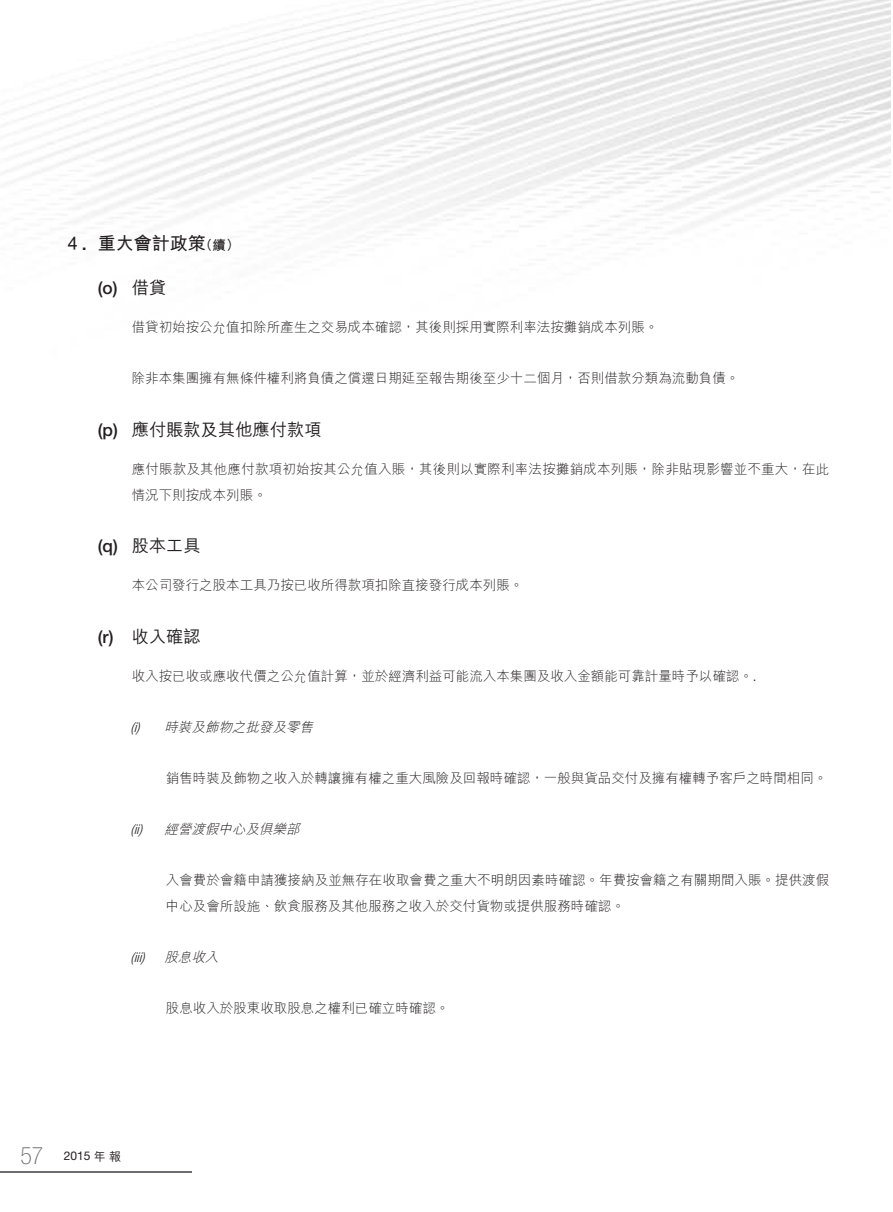
<style>
.page{position:relative;width:893px;height:1212px;background:#fff}
.page>*{position:absolute;margin:0;border:0;box-sizing:border-box;transform-origin:0 0}
.t1{font:100 condensed 24px "Helvetica Neue LT Std";color:#6c6d70}
._3__標題{font:700 18px "M Hei HK";color:#231f20}
._4__副標題{font:500 17.25px "M Hei HK";color:#231f20}
._4__副標題-2{font:500 17.25px "Helvetica Neue LT Std";color:#231f20}
._1__內文{font:300 13.5px/25.5px "M Hei HK";color:#231f20}
._5__副副標題{font:italic 300 13.5px "M Hei HK";color:#231f20}
._5__副副標題-2{font:italic 300 13.5px "Helvetica Neue LT Std";color:#231f20}
._3__標題-2{font:700 13.5px "M Hei HK";color:#231f20}
.t2{font:12px "Helvetica Neue LT Std";color:#231f20}
.s1{font-family:"Helvetica Neue LT Std";font-weight:500}
.s2{font-family:"Helvetica Neue LT Std"}
.s3{font-family:"M Hei HK";font-weight:500}
</style>
<div class="page">
<hr style="left:0;top:1172px;width:191px;height:1px;background:#6c6d70">
<p class="_3__標題" style="left:64px;top:230px;width:25px">４<span class="s1">.</span></p>
<p class="_3__標題" style="left:98px;top:230px;width:109px">重大會計政策</p>
<p class="_3__標題-2" style="left:199px;top:235px;width:42px">（續(</p>
<p class="_4__副標題-2" style="left:98px;top:278px;width:21px">)o(</p>
<p class="_4__副標題-2" style="left:98px;top:419px;width:22px">p( )</p>
<p class="_4__副標題-2" style="left:98px;top:536px;width:22px">q( )</p>
<p class="_4__副標題-2" style="left:98px;top:626px;width:17px">)r(</p>
<p class="_4__副標題" style="left:132px;top:275px;width:36px">借貸</p>
<p class="_1__內文" style="left:132px;top:314px;width:528px">借貸初始按公允值扣除所產生之交易成本確認，其後則採用實際利率法按攤銷成本列賬。</p>
<p class="_1__內文" style="left:132px;top:365px;width:609px">除非本集團擁有無條件權利將負債之償還日期延至報告期後至少十二個月，否則借款分類為流動負債。</p>
<p class="_4__副標題" style="left:132px;top:417px;width:191px">應付賬款及其他應付款項</p>
<p class="_1__內文" style="left:132px;top:456px;width:699px">應付賬款及其他應付款項初始按其公允值入賬，其後則以實際利率法按攤銷成本列賬，除非貼現影響並不重大，在此情況下則按成本列賬。</p>
<p class="_4__副標題" style="left:132px;top:533px;width:70px">股本工具</p>
<p class="_1__內文" style="left:132px;top:572px;width:393px">本公司發行之股本工具乃按已收所得款項扣除直接發行成本列賬。</p>
<p class="_4__副標題" style="left:132px;top:624px;width:70px">收入確認</p>
<p class="_1__內文" style="left:132px;top:663px;width:626px">收入按已收或應收代價之公允值計算，並於經濟利益可能流入本集團及收入金額能可靠計量時予以確認。<span class="s2">.</span></p>
<p class="_5__副副標題" style="left:164px;top:720px;width:154px">時裝及飾物之批發及零售</p>
<p class="_5__副副標題-2" style="left:130px;top:719px;width:12px">) i(</p>
<p class="_5__副副標題-2" style="left:130px;top:821px;width:14px">)i i(</p>
<p class="_1__內文" style="left:166px;top:765px;width:663px">銷售時裝及飾物之收入於轉讓擁有權之重大風險及回報時確認，一般與貨品交付及擁有權轉予客戶之時間相同。</p>
<p class="_5__副副標題" style="left:164px;top:822px;width:140px">經營渡假中心及俱樂部</p>
<p class="_5__副副標題-2" style="left:130px;top:948px;width:9px">(</p>
<p class="_5__副副標題-2" style="left:134px;top:948px;width:13px">)iii</p>
<p class="_1__內文" style="left:166px;top:867px;width:665px">入會費於會籍申請獲接納及並無存在收取會費之重大不明朗因素時確認。年費按會籍之有關期間入賬。提供渡假中心及會所設施、飲食服務及其他服務之收入於交付貨物或提供服務時確認。</p>
<p class="_5__副副標題" style="left:164px;top:950px;width:59px">股息收入</p>
<p class="_1__內文" style="left:166px;top:995px;width:285px">股息收入於股東收取股息之權利已確立時確認。</p>
<h1 class="t1" style="left:20px;top:1142px;width:25px">57</h1>
<p class="t2" style="left:64px;top:1149px;width:59px">2015 <span class="s3">年報</span></p>
</div>
